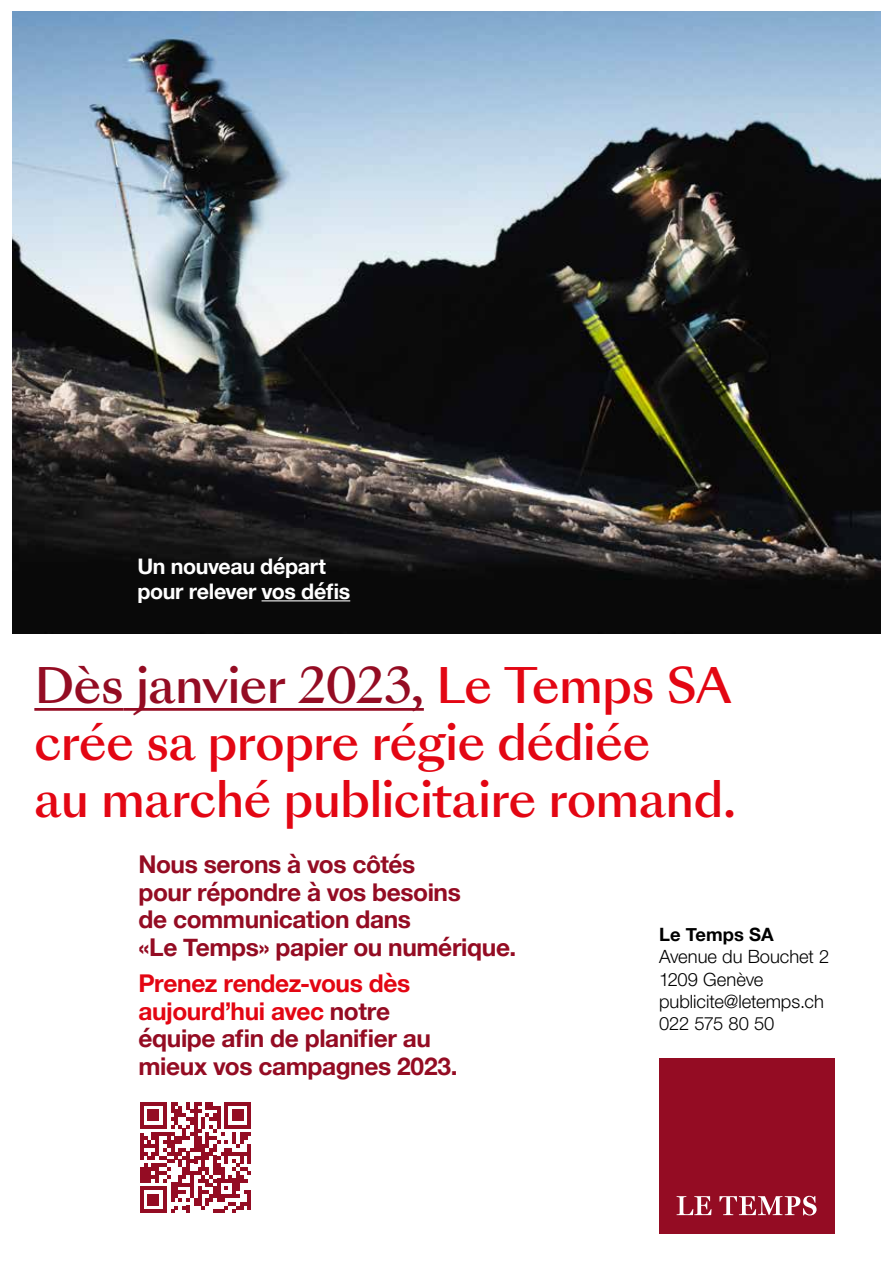
<style>
.page{position:relative;width:893px;height:1263px;background:#fff}
.page>*{position:absolute;margin:0;border:0;box-sizing:border-box;transform-origin:0 0}
.t1{font:500 47.4px/56.7px "Sang Bleu Sunrise";letter-spacing:-.02em;color:#e30613}
.t2{font:700 24.45px/27.6px "Helvetica Neue";letter-spacing:-.015em;color:#940c23}
.t3{font:700 21.45px/24.5px "Helvetica Neue";letter-spacing:-.015em;color:#fff}
.t4{font:300 18.3px/22px "Helvetica Neue LT Std";color:#000}
.t5{font:700 18.3px "Helvetica Neue";letter-spacing:.005em;color:#000}
.s1{color:#940c23}
.s2{color:#e30613}
</style>
<div class="page">
<img style="left:13px;top:11px;width:867px;height:623px">
<hr style="left:262px;top:600px;width:88px;height:1px;background:#fff">
<hr style="left:34px;top:708px;width:90px;height:3px;background:#940c23">
<hr style="left:124px;top:708px;width:300px;height:3px;background:#940c23">
<div style="left:659px;top:1059px;width:175px;height:175px;background:#940c23"></div>
<svg style="left:677px;top:1196px;width:34px;height:19px"></svg>
<svg style="left:719px;top:1196px;width:97px;height:19px"></svg>
<svg style="left:140px;top:1102px;width:111px;height:111px"></svg>
<hr style="left:248px;top:1190px;width:3px;height:19px;background:#940c23">
<p class="t3" style="left:137px;top:555px;width:214px">Un nouveau départ pour relever vos défis</p>
<h1 class="t1" style="left:34px;top:659px;width:703px"><span class="s1">Dès janvier 2023,</span> Le Temps SA crée sa propre régie dédiée<br>au marché publicitaire romand.</h1>
<p class="t2" style="left:138px;top:851px;width:379px">Nous serons à vos côtés<br>pour répondre à vos besoins<br>de communication dans<br>«Le Temps» papier ou numérique.</p>
<p class="t2" style="left:138px;top:970px;width:321px"><span class="s2">Prenez rendez-vous dès aujourd’hui avec</span> notre équipe afin de planifier au mieux vos campagnes 2023.</p>
<p class="t5" style="left:659px;top:920px;width:116px">Le Temps SA</p>
<p class="t4" style="left:659px;top:945px;width:172px">Avenue du Bouchet 2<br>1209 Genève publicite@letemps.ch<br>022 575 80 50</p>
</div>
